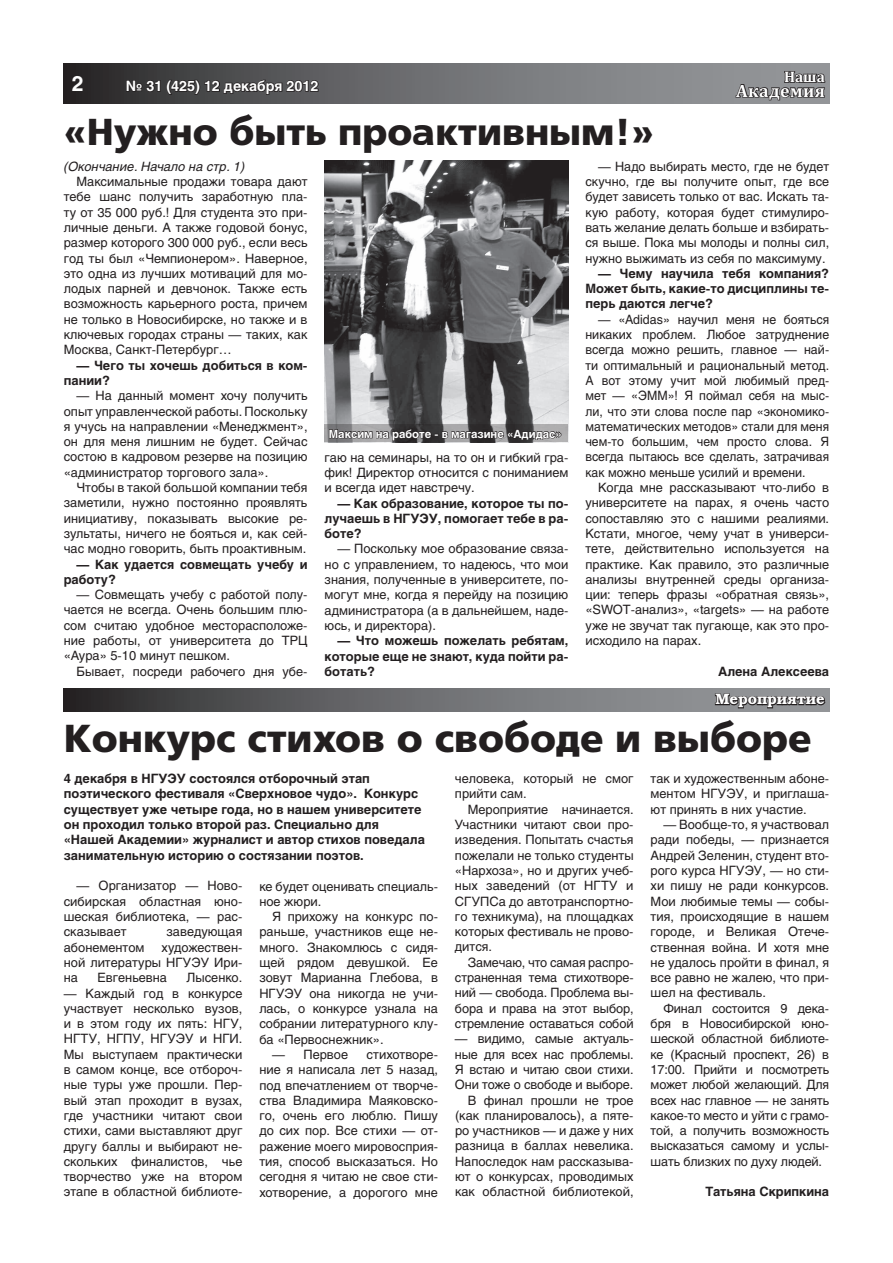
<style>
.page{position:relative;width:893px;height:1263px;background:#fff}
.page>*{position:absolute;margin:0;border:0;box-sizing:border-box;transform-origin:0 0}
.t1{font:700 39px "AG Foreigner";color:#231f20}
.t2{font:700 37.5px "AG Foreigner";color:#231f20}
.t3{font:700 21px "Helios";color:#fff}
.t4{font:700 17.85px "Cambria";letter-spacing:.02em;color:#fff}
.t5{font:700 15.3px "Cambria";color:#fff}
.t6{font:600 15px "Bookman C";color:#fff}
.t7{font:700 14.25px "Helios";color:#fff}
.t8{font:12.75px/15.3px "Helios";color:#231f20;text-align:justify}
.t9{font:700 12.75px/15.3px "Helios";color:#231f20}
.t10{font:italic 12.75px "Helios";color:#231f20}
.t11{font:700 11.25px "Helios";color:#fff}
</style>
<div class="page">
<svg style="left:64px;top:64px;width:765px;height:39px;background:#6a6b6d"></svg>
<svg style="left:734px;top:70px;width:92px;height:31px;background:#6b6b6d"></svg>
<svg style="left:125px;top:78px;width:194px;height:18px;background:#3a393a"></svg>
<svg style="left:64px;top:689px;width:765px;height:22px;background:#5f6062"></svg>
<svg style="left:652px;top:688px;width:174px;height:24px;background:#797a7c"></svg>
<img style="left:325px;top:161px;width:243px;height:263px">
<svg style="left:325px;top:424px;width:243px;height:18px"></svg>
<svg style="left:329px;top:422px;width:233px;height:21px;background:#646263"></svg>
<h3 class="t3" style="left:72px;top:71px;width:13px">2</h3>
<p class="t7" style="left:126px;top:78px;width:194px">№ 31 (425) 12 декабря 2012</p>
<h2 class="t2" style="left:64px;top:111px;width:592px">«Нужно быть проактивным!»</h2>
<p class="t5" style="left:784px;top:66px;width:42px">Наша</p>
<h3 class="t4" style="left:736px;top:78px;width:90px">Академия</h3>
<p class="t10" style="left:64px;top:159px;width:183px">(Окончание. Начало на стр. 1)</p>
<p class="t8" style="left:64px;top:174px;width:245px;text-indent:13px">Максимальные продажи товара дают тебе шанс получить заработную пла&shy;ту от 35 000 руб.! Для студента это при&shy;личные деньги. А также годовой бонус, размер которого 300 000 руб., если весь год ты был «Чемпионером». Наверное, это одна из лучших мотиваций для мо&shy;лодых парней и девчонок. Также есть возможность карьерного роста, причем не только в Новосибирске, но также и в ключевых городах страны — таких, как Москва, Санкт-Петербург…</p>
<p class="t9" style="left:64px;top:357px;width:245px;text-indent:13px">— Чего ты хочешь добиться в ком&shy;пании?</p>
<p class="t8" style="left:64px;top:388px;width:245px;text-indent:13px">— На данный момент хочу получить опыт управленческой работы. Поскольку я учусь на направлении «Менеджмент», он для меня лишним не будет. Сейчас состою в кадровом резерве на позицию «администратор торгового зала».</p>
<p class="t8" style="left:64px;top:480px;width:245px;text-indent:13px">Чтобы в такой большой компании тебя заметили, нужно постоянно проявлять инициативу, показывать высокие ре&shy;зультаты, ничего не бояться и, как сей&shy;час модно говорить, быть проактивным.</p>
<p class="t9" style="left:64px;top:556px;width:245px;text-indent:13px">— Как удается совмещать учебу и работу?</p>
<p class="t8" style="left:64px;top:587px;width:245px;text-indent:13px">— Совмещать учебу с работой полу&shy;чается не всегда. Очень большим плю&shy;сом считаю удобное месторасположе&shy;ние работы, от университета до ТРЦ «Аура» 5-10 минут пешком.</p>
<p class="t8" style="left:77px;top:663px;width:233px">Бывает, посреди рабочего дня убе-</p>
<p class="t11" style="left:329px;top:427px;width:235px">Максим на работе - в магазине «Адидас»</p>
<p class="t8" style="left:325px;top:449px;width:245px">гаю на семинары, на то он и гибкий гра&shy;фик! Директор относится с пониманием и всегда идет навстречу.</p>
<p class="t9" style="left:325px;top:495px;width:245px;text-align:justify;text-indent:13px">— Как образование, которое ты по&shy;лучаешь в НГУЭУ, помогает тебе в ра&shy;боте?</p>
<p class="t8" style="left:325px;top:541px;width:245px;text-indent:13px">— Поскольку мое образование связа&shy;но с управлением, то надеюсь, что мои знания, полученные в университете, по&shy;могут мне, когда я перейду на позицию администратора (а в дальнейшем, наде&shy;юсь, и директора).</p>
<p class="t9" style="left:325px;top:633px;width:245px;text-align:justify;text-indent:13px">— Что можешь пожелать ребятам, которые еще не знают, куда пойти ра&shy;ботать?</p>
<p class="t8" style="left:585px;top:158px;width:245px;text-indent:13px">— Надо выбирать место, где не будет скучно, где вы получите опыт, где все будет зависеть только от вас. Искать та&shy;кую работу, которая будет стимулиро&shy;вать желание делать больше и взбирать&shy;ся выше. Пока мы молоды и полны сил, нужно выжимать из себя по максимуму.</p>
<p class="t9" style="left:585px;top:266px;width:245px;text-align:justify;text-indent:13px">— Чему научила тебя компания?<br>Может быть, какие-то дисциплины те&shy;перь даются легче?</p>
<p class="t8" style="left:585px;top:311px;width:245px;text-indent:13px">— «Adidas» научил меня не бояться никаких проблем. Любое затруднение всегда можно решить, главное — най&shy;ти оптимальный и рациональный метод.<br>А вот этому учит мой любимый пред&shy;мет — «ЭММ»! Я поймал себя на мыс&shy;ли, что эти слова после пар «экономико&shy;математических методов» стали для меня чем-то большим, чем просто слова. Я всегда пытаюсь все сделать, затрачивая как можно меньше усилий и времени.</p>
<p class="t8" style="left:585px;top:480px;width:245px;text-indent:13px">Когда мне рассказывают что-либо в университете на парах, я очень часто сопоставляю это с нашими реалиями.<br>Кстати, многое, чему учат в универси&shy;тете, действительно используется на практике. Как правило, это различные анализы внутренней среды организа&shy;ции: теперь фразы «обратная связь», «SWOT-анализ», «targets» — на работе уже не звучат так пугающе, как это про&shy;исходило на парах.</p>
<p class="t9" style="left:718px;top:663px;width:113px">Алена Алексеева</p>
<p class="t6" style="left:715px;top:690px;width:111px">Мероприятие</p>
<h1 class="t1" style="left:64px;top:717px;width:749px">Конкурс стихов о свободе и выборе</h1>
<p class="t9" style="left:64px;top:771px;width:363px">4 декабря в НГУЭУ состоялся отборочный этап поэтического фестиваля «Сверхновое чудо». Конкурс существует уже четыре года, но в нашем университете он проходил только второй раз. Специально для «Нашей Академии» журналист и автор стихов поведала занимательную историю о состязании поэтов.</p>
<p class="t8" style="left:64px;top:878px;width:180px;text-indent:13px">— Организатор — Ново&shy;сибирская областная юно&shy;шеская библиотека, — рас&shy;сказывает</p>
<p class="t8" style="left:166px;top:924px;width:77px">заведующая</p>
<p class="t8" style="left:64px;top:939px;width:82px">абонементом</p>
<p class="t8" style="left:64px;top:939px;width:180px;text-indent:98px">художествен&shy;ной литературы НГУЭУ Ири&shy;на</p>
<p class="t8" style="left:97px;top:970px;width:71px">Евгеньевна</p>
<p class="t8" style="left:187px;top:970px;width:57px">Лысенко.</p>
<p class="t8" style="left:64px;top:985px;width:180px">— Каждый год в конкурсе участвует несколько вузов, и в этом году их пять: НГУ, НГТУ, НГПУ, НГУЭУ и НГИ.<br>Мы выступаем практически в самом конце, все отбороч&shy;ные туры уже прошли. Пер&shy;вый этап проходит в вузах, где участники читают свои стихи, сами выставляют друг другу баллы и выбирают не&shy;скольких финалистов, чье творчество уже на втором этапе в областной библиоте-</p>
<p class="t8" style="left:259px;top:878px;width:180px">ке будет оценивать специаль&shy;ное жюри.</p>
<p class="t8" style="left:259px;top:909px;width:180px;text-indent:13px">Я прихожу на конкурс по&shy;раньше, участников еще не&shy;много. Знакомлюсь с сидя&shy;щей рядом девушкой. Ее зовут Марианна Глебова, в НГУЭУ она никогда не учи&shy;лась, о конкурсе узнала на собрании литературного клу&shy;ба «Первоснежник».</p>
<p class="t8" style="left:272px;top:1046px;width:77px">— Первое</p>
<p class="t8" style="left:259px;top:1046px;width:180px;text-indent:107px">стихотворе&shy;ние я написала лет 5 назад, под впечатлением от творче&shy;ства Владимира Маяковско&shy;го, очень его люблю. Пишу до сих пор. Все стихи — от&shy;ражение моего мировосприя&shy;тия, способ высказаться. Но сегодня я читаю не свое сти&shy;хотворение, а дорогого мне</p>
<p class="t8" style="left:455px;top:771px;width:180px">человека, который не смог прийти сам.</p>
<p class="t8" style="left:455px;top:801px;width:180px;text-indent:13px">Мероприятие начинается.<br>Участники читают свои про&shy;изведения. Попытать счастья пожелали не только студенты «Нархоза», но и других учеб&shy;ных заведений (от НГТУ и СГУПСа до автотранспортно&shy;го техникума), на площадках которых фестиваль не прово&shy;дится.</p>
<p class="t8" style="left:455px;top:954px;width:180px;text-indent:13px">Замечаю, что самая распро&shy;страненная тема стихотворе&shy;ний — свобода. Проблема вы&shy;бора и права на этот выбор, стремление оставаться собой</p>
<p class="t8" style="left:455px;top:1031px;width:180px;text-align:right">— видимо, самые актуаль&shy;ные для всех нас проблемы.<br>Я встаю и читаю свои стихи.<br>Они тоже о свободе и выборе.<br>В финал прошли не трое (как планировалось), а пяте&shy;ро участников — и даже у них разница в баллах невелика.<br>Напоследок нам рассказыва&shy;ют о конкурсах, проводимых как областной библиотекой,</p>
<p class="t8" style="left:651px;top:771px;width:180px">так и художественным абоне&shy;ментом НГУЭУ, и приглаша&shy;ют принять в них участие.</p>
<p class="t8" style="left:651px;top:817px;width:180px;text-indent:13px">— Вообще-то, я участвовал ради победы, — признается Андрей Зеленин, студент вто&shy;рого курса НГУЭУ, — но сти&shy;хи пишу не ради конкурсов.<br>Мои любимые темы — собы&shy;тия, происходящие в нашем городе, и Великая Отече&shy;ственная война. И хотя мне не удалось пройти в финал, я все равно не жалею, что при&shy;шел на фестиваль.</p>
<p class="t8" style="left:651px;top:1000px;width:180px;text-indent:13px">Финал состоится 9 дека&shy;бря в Новосибирской юно&shy;шеской областной библиоте&shy;ке (Красный проспект, 26) в 17:00. Прийти и посмотреть может любой желающий. Для всех нас главное — не занять какое-то место и уйти с грамо&shy;той, а получить возможность высказаться самому и услы&shy;шать близких по духу людей.</p>
<p class="t9" style="left:706px;top:1184px;width:125px">Татьяна Скрипкина</p>
</div>
